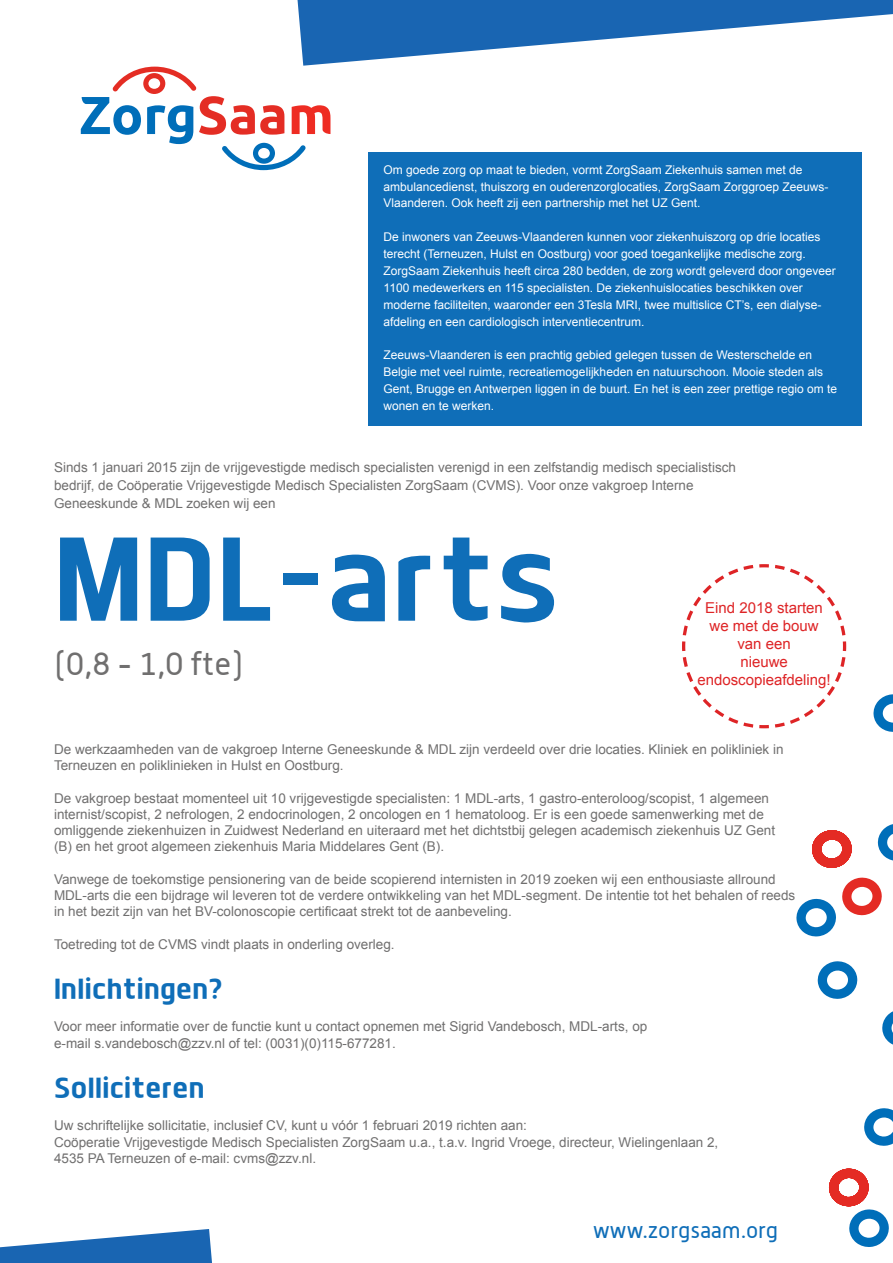
<style>
.page{position:relative;width:893px;height:1263px;background:#fff}
.page>*{position:absolute;margin:0;border:0;box-sizing:border-box;transform-origin:0 0}
.t1{font:123.75px "Dyno";color:#0f6eb8}
.t2{font:32.1px "Alwyn";color:#706f6f}
.t3{font:30px "Dyno";color:#0f6eb8}
.t4{font:22.5px "Alwyn";color:#0f6eb8}
.t5{font:15px/18px "Arial";color:#de2426;text-align:center}
.t6{font:13.5px/16.2px "Arial";color:#706f6f}
.t7{font:12px/16.8px "Arial";color:#fff}
</style>
<div class="page">
<div style="left:368px;top:152px;width:493px;height:273px;background:#0f6eb8"></div>
<svg style="left:81px;top:0;width:812px;height:170px"></svg>
<svg style="left:0;top:1229px;width:212px;height:34px"></svg>
<svg style="left:812px;top:830px;width:40px;height:38px"></svg>
<svg style="left:877px;top:824px;width:16px;height:37px"></svg>
<svg style="left:882px;top:1011px;width:11px;height:34px"></svg>
<svg style="left:817px;top:961px;width:41px;height:38px"></svg>
<svg style="left:796px;top:877px;width:86px;height:60px"></svg>
<svg style="left:873px;top:694px;width:20px;height:38px"></svg>
<svg style="left:864px;top:1108px;width:29px;height:38px"></svg>
<svg style="left:829px;top:1168px;width:60px;height:79px"></svg>
<svg style="left:682px;top:564px;width:165px;height:165px"></svg>
<p class="t7" style="left:384px;top:161px;width:446px">Om goede zorg op maat te bieden, vormt ZorgSaam Ziekenhuis samen met de ambulancedienst, thuiszorg en ouderenzorglocaties, ZorgSaam Zorggroep Zeeuws-<br>Vlaanderen. Ook heeft zij een partnership met het UZ Gent.</p>
<p class="t7" style="left:384px;top:229px;width:454px">De inwoners van Zeeuws-Vlaanderen kunnen voor ziekenhuiszorg op drie locaties terecht (Terneuzen, Hulst en Oostburg) voor goed toegankelijke medische zorg.<br>ZorgSaam Ziekenhuis heeft circa 280 bedden, de zorg wordt geleverd door ongeveer 1100 medewerkers en 115 specialisten. De ziekenhuislocaties beschikken over moderne faciliteiten, waaronder een 3Tesla MRI, twee multislice CT’s, een dialyse&shy;afdeling en een cardiologisch interventiecentrum.</p>
<p class="t7" style="left:384px;top:347px;width:455px">Zeeuws-Vlaanderen is een prachtig gebied gelegen tussen de Westerschelde en Belgie met veel ruimte, recreatiemogelijkheden en natuurschoon. Mooie steden als Gent, Brugge en Antwerpen liggen in de buurt. En het is een zeer prettige regio om te wonen en te werken.</p>
<p class="t6" style="left:54px;top:459px;width:684px;line-height:18px">Sinds 1 januari 2015 zijn de vrijgevestigde medisch specialisten verenigd in een zelfstandig medisch specialistisch bedrijf, de Coöperatie Vrijgevestigde Medisch Specialisten ZorgSaam (CVMS). Voor onze vakgroep Interne<br>Geneeskunde &amp; MDL zoeken wij een</p>
<h1 class="t1" style="left:54px;top:504px;width:509px">MDL-arts</h1>
<h2 class="t2" style="left:54px;top:645px;width:190px">(0,8 - 1,0 fte)</h2>
<p class="t5" style="left:697px;top:599px;width:135px">Eind 2018 starten we met de bouw van een<br>nieuwe endoscopieafdeling!</p>
<p class="t6" style="left:54px;top:741px;width:731px">De werkzaamheden van de vakgroep Interne Geneeskunde &amp; MDL zijn verdeeld over drie locaties. Kliniek en polikliniek in<br>Terneuzen en poliklinieken in Hulst en Oostburg.</p>
<p class="t6" style="left:54px;top:790px;width:723px">De vakgroep bestaat momenteel uit 10 vrijgevestigde specialisten: 1 MDL-arts, 1 gastro-enteroloog/scopist, 1 algemeen internist/scopist, 2 nefrologen, 2 endocrinologen, 2 oncologen en 1 hematoloog. Er is een goede samenwerking met de omliggende ziekenhuizen in Zuidwest Nederland en uiteraard met het dichtstbij gelegen academisch ziekenhuis UZ Gent (B) en het groot algemeen ziekenhuis Maria Middelares Gent (B).</p>
<p class="t6" style="left:54px;top:871px;width:743px">Vanwege de toekomstige pensionering van de beide scopierend internisten in 2019 zoeken wij een enthousiaste allround<br>MDL-arts die een bijdrage wil leveren tot de verdere ontwikkeling van het MDL-segment. De intentie tot het behalen of reeds in het bezit zijn van het BV-colonoscopie certificaat strekt tot de aanbeveling.</p>
<p class="t6" style="left:54px;top:936px;width:342px">Toetreding tot de CVMS vindt plaats in onderling overleg.</p>
<h3 class="t3" style="left:54px;top:970px;width:171px">Inlichtingen?</h3>
<p class="t6" style="left:54px;top:1019px;width:595px">Voor meer informatie over de functie kunt u contact opnemen met Sigrid Vandebosch, MDL-arts, op e-mail s.vandebosch@zzv.nl of tel: (0031)(0)115-677281.</p>
<h3 class="t3" style="left:54px;top:1069px;width:152px">Solliciteren</h3>
<p class="t6" style="left:54px;top:1118px;width:666px">Uw schriftelijke sollicitatie, inclusief CV, kunt u vóór 1 februari 2019 richten aan:<br>Coöperatie Vrijgevestigde Medisch Specialisten ZorgSaam u.a., t.a.v. Ingrid Vroege, directeur, Wielingenlaan 2,<br>4535 PA Terneuzen of e-mail: cvms@zzv.nl.</p>
<h3 class="t4" style="left:593px;top:1216px;width:186px">www.zorgsaam.org</h3>
</div>
